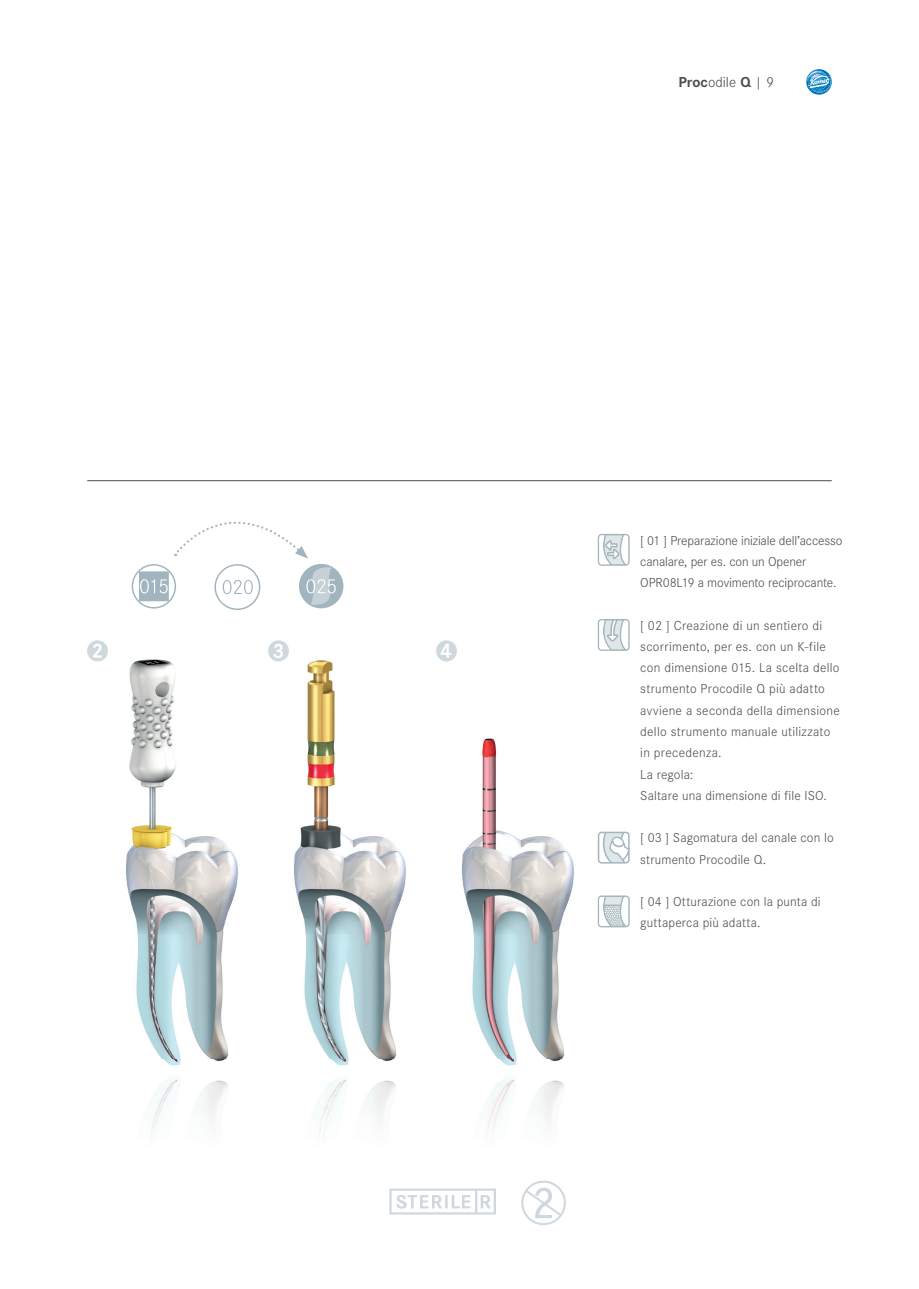
<style>
.page{position:relative;width:919px;height:1289px;background:#fff}
.page>*{position:absolute;margin:0;border:0;box-sizing:border-box;transform-origin:0 0}
.t1{font:300 15px "Corporate SOT";color:#4b4c4d}
.t2{font:300 13.5px/21.3px "Corporate SOT";letter-spacing:.015em;color:#4b4c4d}
.t3{font:300 13.5px/21.3px "Corporate SOT";letter-spacing:-.01em;color:#4b4c4d}
.s1{font-weight:700}
</style>
<div class="page">
<svg style="left:806px;top:69px;width:25px;height:24px"></svg>
<hr style="left:87px;top:480px;width:744px;height:1px;background:#4b4c4d">
<img style="left:125px;top:659px;width:113px;height:471px">
<img style="left:125px;top:1059px;width:113px;height:22px">
<img style="left:294px;top:660px;width:112px;height:473px">
<img style="left:294px;top:1059px;width:112px;height:22px">
<img style="left:461px;top:738px;width:113px;height:392px">
<img style="left:461px;top:1059px;width:113px;height:22px">
<div style="left:132px;top:564px;width:44px;height:44px;border:1px solid #a2b4be;border-radius:50%"></div>
<div style="left:139px;top:571px;width:30px;height:30px;background:#a2b4be;border:3px solid #a2b4be"></div>
<svg style="left:140px;top:579px;width:28px;height:14px"></svg>
<div style="left:214px;top:564px;width:46px;height:46px;border:1px solid #a2b4be;border-radius:50%"></div>
<svg style="left:223px;top:580px;width:30px;height:14px"></svg>
<svg style="left:175px;top:521px;width:133px;height:37px"></svg>
<svg style="left:389px;top:1188px;width:107px;height:26px"></svg>
<svg style="left:521px;top:1180px;width:45px;height:45px"></svg>
<svg style="left:597px;top:619px;width:32px;height:32px"></svg>
<svg style="left:597px;top:534px;width:32px;height:32px"></svg>
<svg style="left:597px;top:831px;width:32px;height:32px"></svg>
<svg style="left:597px;top:895px;width:32px;height:32px"></svg>
<div style="left:299px;top:564px;width:44px;height:44px;background:#a2b4be;border-radius:50%"></div>
<svg style="left:306px;top:565px;width:30px;height:42px"></svg>
<p class="t1" style="left:678px;top:72px;width:97px"><span class="s1">Proc</span>odile <span class="s1">Q</span> | 9</p>
<p class="t3" style="left:640px;top:528px;width:203px">[ 01 ] Preparazione iniziale dell’accesso canalare, per es. con un Opener<br>OPR08L19 a movimento reciprocante.</p>
<p class="t2" style="left:640px;top:613px;width:201px">[ 02 ] Creazione di un sentiero di scorrimento, per es. con un K-file con dimensione 015. La scelta dello strumento Procodile Q più adatto avviene a seconda della dimensione dello strumento manuale utilizzato in precedenza.<br>La regola:<br>Saltare una dimensione di file ISO.</p>
<p class="t2" style="left:640px;top:826px;width:195px">[ 03 ] Sagomatura del canale con lo strumento Procodile Q.</p>
<p class="t2" style="left:640px;top:890px;width:182px">[ 04 ] Otturazione con la punta di guttaperca più adatta.</p>
</div>
